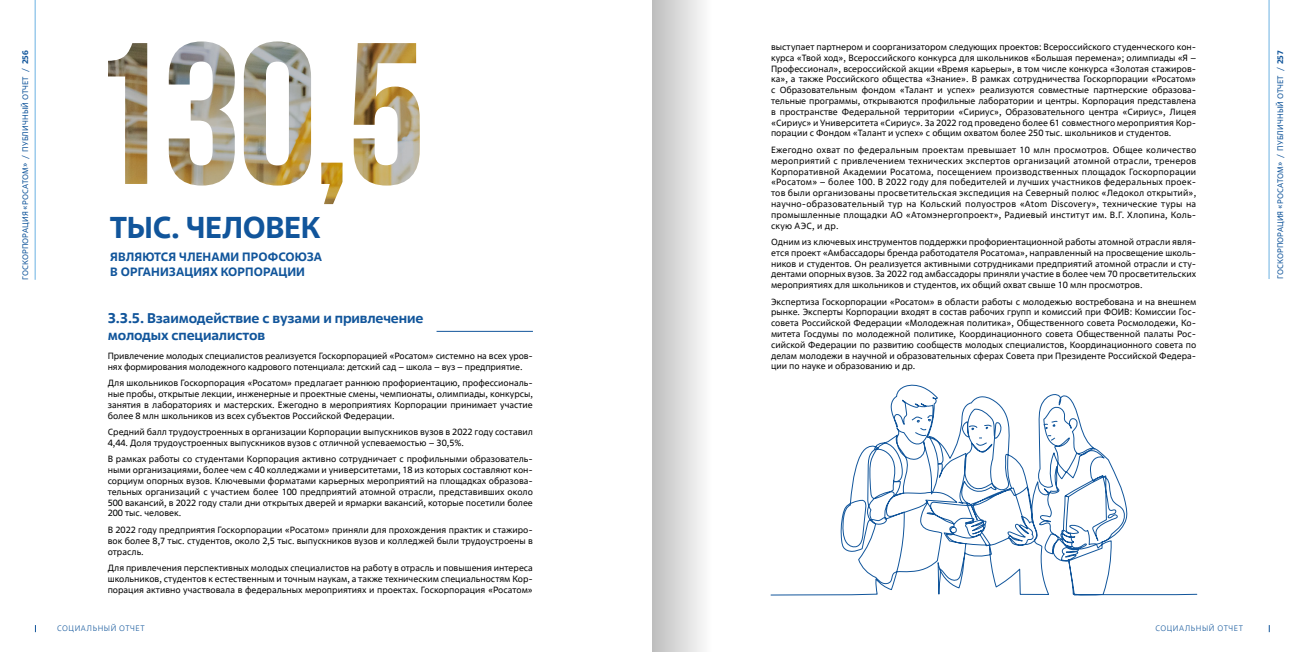
<style>
.page{position:relative;width:1304px;height:652px;background:#fff}
.page>*{position:absolute;margin:0;border:0;box-sizing:border-box;transform-origin:0 0}
.t1{font:700 30px "Rosatom";letter-spacing:-.01em;color:#11559b}
.t2{font:700 14px/16.8px "Rosatom";letter-spacing:-.01em;color:#11559b}
.t3{font:700 12px/14.4px "Rosatom";letter-spacing:.01em;color:#11559b}
.t4{font:9px/10.8px "Rosatom";color:#000;text-align:justify}
.t5{font:8px "Rosatom";letter-spacing:.01em;color:#11559b}
.t6{font:300 8px "Rosatom";letter-spacing:.07em;color:#11559b}
.t7{font:700 8px "Rosatom";color:#11559b}
.s1{font-weight:700}
</style>
<div class="page">
<hr style="left:35px;top:0;width:1px;height:280px;background:#6bb1e2">
<hr style="left:1269px;top:0;width:1px;height:279px;background:#6bb1e2">
<hr style="left:437px;top:331px;width:96px;height:1px;background:#11559b">
<svg style="left:770px;top:384px;width:427px;height:212px"></svg>
<div style="left:895px;top:397px;width:44px;height:42px;background:#000;opacity:.75"></div>
<div style="left:920px;top:407px;width:20px;height:18px;background:#000;opacity:.75"></div>
<div style="left:909px;top:412px;width:19px;height:19px;background:#fff"></div>
<div style="left:920px;top:411px;width:18px;height:18px;background:#000;opacity:.75"></div>
<div style="left:955px;top:409px;width:36px;height:35px;background:#000;opacity:.75"></div>
<div style="left:973px;top:412px;width:29px;height:27px;background:#000;opacity:.75"></div>
<svg style="left:984px;top:421px;width:8px;height:3px"></svg>
<div style="left:1045px;top:413px;width:19px;height:17px;background:#fff"></div>
<div style="left:1048px;top:420px;width:12px;height:11px;background:#fff"></div>
<svg style="left:1043px;top:421px;width:15px;height:8px"></svg>
<svg style="left:1047px;top:435px;width:8px;height:6px"></svg>
<img style="left:108px;top:41px;width:312px;height:163px">
<div style="left:960px;top:424px;width:42px;height:41px;background:#000;opacity:.75"></div>
<svg style="left:976px;top:438px;width:11px;height:8px"></svg>
<div style="left:899px;top:414px;width:43px;height:41px;background:#000;opacity:.75"></div>
<svg style="left:911px;top:415px;width:22px;height:21px"></svg>
<div style="left:652px;top:0;width:68px;height:652px;background:linear-gradient(to right,#bebebe,#fff)"></div>
<p class="t7" style="left:20px;top:64px;width:16px;rotate:-90deg">256</p>
<p class="t5" style="left:20px;top:280px;width:213px;rotate:-90deg">ГОСКОРПОРАЦИЯ «РОСАТОМ» / ПУБЛИЧНЫЙ ОТЧЕТ /</p>
<h1 class="t1" style="left:110px;top:208px;width:212px">ТЫС. ЧЕЛОВЕК</h1>
<h3 class="t3" style="left:110px;top:249px;width:213px">ЯВЛЯЮТСЯ ЧЛЕНАМИ ПРОФСОЮЗА<br>В ОРГАНИЗАЦИЯХ КОРПОРАЦИИ</h3>
<h2 class="t2" style="left:108px;top:309px;width:317px">3.3.5. Взаимодействие с вузами и привлечение молодых специалистов</h2>
<p class="t4" style="left:108px;top:350px;width:427px">Привлечение молодых специалистов реализуется Госкорпорацией «Росатом» системно на всех уров&shy;нях формирования молодежного кадрового потенциала: детский сад – школа – вуз – предприятие.</p>
<p class="t4" style="left:108px;top:378px;width:427px">Для школьников Госкорпорация «Росатом» предлагает раннюю профориентацию, профессиональ&shy;ные пробы, открытые лекции, инженерные и проектные смены, чемпионаты, олимпиады, конкурсы, занятия в лабораториях и мастерских. Ежегодно в мероприятиях Корпорации принимает участие более 8 млн школьников из всех субъектов Российской Федерации.</p>
<p class="t4" style="left:108px;top:427px;width:427px">Средний балл трудоустроенных в организации Корпорации выпускников вузов в 2022 году составил<br>4,44. Доля трудоустроенных выпускников вузов с отличной успеваемостью – 30,5%.</p>
<p class="t4" style="left:108px;top:454px;width:427px">В рамках работы со студентами Корпорация активно сотрудничает с профильными образователь&shy;ными организациями, более чем с 40 колледжами и университетами, 18 из которых составляют кон&shy;сорциум опорных вузов. Ключевыми форматами карьерных мероприятий на площадках образова&shy;тельных организаций с участием более 100 предприятий атомной отрасли, представивших около 500 вакансий, в 2022 году стали дни открытых дверей и ярмарки вакансий, которые посетили более 200 тыс. человек.</p>
<p class="t4" style="left:108px;top:524px;width:427px">В 2022 году предприятия Госкорпорации «Росатом» приняли для прохождения практик и стажиро&shy;вок более 8,7 тыс. студентов, около 2,5 тыс. выпускников вузов и колледжей были трудоустроены в отрасль.</p>
<p class="t4" style="left:108px;top:562px;width:427px">Для привлечения перспективных молодых специалистов на работу в отрасль и повышения интереса школьников, студентов к естественным и точным наукам, а также техническим специальностям Кор&shy;порация активно участвовала в федеральных мероприятиях и проектах. Госкорпорация «Росатом»</p>
<p class="t4" style="left:771px;top:41px;width:427px">выступает партнером и соорганизатором следующих проектов: Всероссийского студенческого кон&shy;курса «Твой ход», Всероссийского конкурса для школьников «Большая перемена»; олимпиады «Я – Профессионал», всероссийской акции «Время карьеры», в том числе конкурса «Золотая стажиров&shy;ка», а также Российского общества «Знание». В рамках сотрудничества Госкорпорации «Росатом» с Образовательным фондом «Талант и успех» реализуются совместные партнерские образова&shy;тельные программы, открываются профильные лаборатории и центры. Корпорация представлена в пространстве Федеральной территории «Сириус», Образовательного центра «Сириус», Лицея «Сириус» и Университета «Сириус». За 2022 год проведено более 61 совместного мероприятия Кор&shy;порации с Фондом «Талант и успех» с общим охватом более 250 тыс. школьников и студентов.</p>
<p class="t4" style="left:771px;top:144px;width:427px">Ежегодно охват по федеральным проектам превышает 10 млн просмотров. Общее количество мероприятий с привлечением технических экспертов организаций атомной отрасли, тренеров Корпоративной Академии Росатома, посещением производственных площадок Госкорпорации «Росатом» – более 100. В 2022 году для победителей и лучших участников федеральных проек&shy;тов были организованы просветительская экспедиция на Северный полюс «Ледокол открытий», научно-образовательный тур на Кольский полуостров «Atom Discovery», технические туры на промышленные площадки АО «Атомэнергопроект», Радиевый институт им. В.Г. Хлопина, Коль&shy;скую АЭС, и др.</p>
<p class="t4" style="left:771px;top:236px;width:427px">Одним из ключевых инструментов поддержки профориентационной работы атомной отрасли явля&shy;ется проект «Амбассадоры бренда работодателя Росатома», направленный на просвещение школь&shy;ников и студентов. Он реализуется активными сотрудниками предприятий атомной отрасли и сту&shy;дентами опорных вузов. За 2022 год амбассадоры приняли участие в более чем 70 просветительских мероприятиях для школьников и студентов, их общий охват свыше 10 млн просмотров.</p>
<p class="t4" style="left:771px;top:296px;width:427px">Экспертиза Госкорпорации «Росатом» в области работы с молодежью востребована и на внешнем рынке. Эксперты Корпорации входят в состав рабочих групп и комиссий при ФОИВ: Комиссии Гос&shy;совета Российской Федерации «Молодежная политика», Общественного совета Росмолодежи, Ко&shy;митета Госдумы по молодежной политике, Координационного совета Общественной палаты Рос&shy;сийской Федерации по развитию сообществ молодых специалистов, Координационного совета по делам молодежи в научной и образовательных сферах Совета при Президенте Российской Федера&shy;ции по науке и образованию и др.</p>
<p class="t6" style="left:57px;top:623px;width:89px">СОЦИАЛЬНЫЙ ОТЧЕТ</p>
<p class="t6" style="left:1155px;top:623px;width:89px">СОЦИАЛЬНЫЙ ОТЧЕТ</p>
<p class="t5" style="left:1275px;top:279px;width:230px;rotate:-90deg">ГОСКОРПОРАЦИЯ «РОСАТОМ» / ПУБЛИЧНЫЙ ОТЧЕТ / <span class="s1">257</span></p>
</div>
